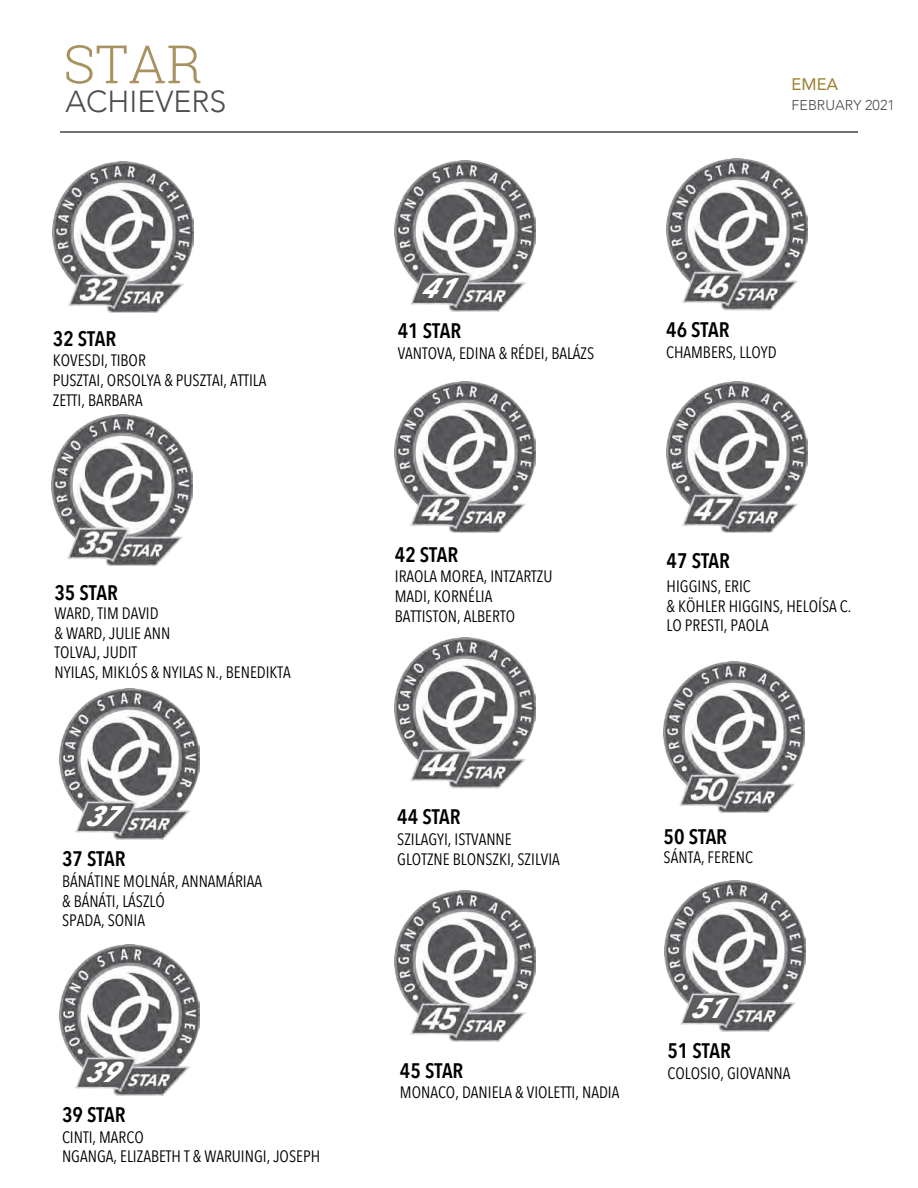
<style>
.page{position:relative;width:918px;height:1188px;background:#fff}
.page>*{position:absolute;margin:0;border:0;box-sizing:border-box;transform-origin:0 0}
.t1{font:300 52.95px "Roboto Slab";color:#a79260}
.t2{font:300 30.3px "Avenir";color:#4f4e4e}
.t3{font:italic 700 28.35px "Avenir Next Condensed";color:#fff;scale:1.11 1}
.t4{font:600 21px "Avenir Next Condensed";letter-spacing:-.005em;color:#000}
.t5{font:16.65px "Avenir";color:#9d7e2e}
.t6{font:16.5px/19.8px "Avenir Next Condensed";color:#000}
.t7{font:300 14.25px "Avenir";color:#4e4d4d}
</style>
<div class="page">
<hr style="left:61px;top:131px;width:797px;height:2px;background:#727272">
<img style="left:53px;top:162px;width:141px;height:151px">
<img style="left:51px;top:415px;width:141px;height:151px">
<img style="left:59px;top:688px;width:141px;height:151px">
<svg style="left:79px;top:804px;width:53px;height:25px"></svg>
<img style="left:665px;top:880px;width:140px;height:151px">
<svg style="left:685px;top:996px;width:52px;height:25px"></svg>
<img style="left:395px;top:160px;width:141px;height:151px">
<svg style="left:415px;top:276px;width:53px;height:25px"></svg>
<img style="left:59px;top:944px;width:141px;height:151px">
<svg style="left:79px;top:1060px;width:53px;height:25px"></svg>
<img style="left:395px;top:382px;width:141px;height:151px">
<img style="left:664px;top:661px;width:140px;height:152px">
<img style="left:395px;top:637px;width:141px;height:151px">
<img style="left:395px;top:890px;width:141px;height:151px">
<img style="left:667px;top:159px;width:140px;height:151px">
<img style="left:667px;top:382px;width:140px;height:151px">
<h1 class="t1" style="left:64px;top:28px;width:140px">STAR</h1>
<h2 class="t2" style="left:65px;top:83px;width:162px">ACHIEVERS</h2>
<p class="t4" style="left:53px;top:320px;width:65px">32 STAR</p>
<p class="t6" style="left:53px;top:350px;width:215px">KOVESDI, TIBOR<br>PUSZTAI, ORSOLYA &amp; PUSZTAI, ATTILA<br>ZETTI, BARBARA</p>
<p class="t4" style="left:54px;top:574px;width:65px">35 STAR</p>
<p class="t6" style="left:54px;top:602px;width:238px">WARD, TIM DAVID<br>&amp; WARD, JULIE ANN<br>TOLVAJ, JUDIT<br>NYILAS, MIKLÓS &amp; NYILAS N., BENEDIKTA</p>
<h3 class="t3" style="left:85px;top:799px;width:43px">37</h3>
<p class="t4" style="left:62px;top:841px;width:65px">37 STAR</p>
<p class="t6" style="left:62px;top:870px;width:201px">BÁNÁTINE MOLNÁR, ANNAMÁRIAA &amp; BÁNÁTI, LÁSZLÓ<br>SPADA, SONIA</p>
<h3 class="t3" style="left:85px;top:1055px;width:43px">39</h3>
<p class="t4" style="left:62px;top:1097px;width:65px">39 STAR</p>
<p class="t6" style="left:62px;top:1126px;width:260px">CINTI, MARCO<br>NGANGA, ELIZABETH T &amp; WARUINGI, JOSEPH</p>
<h3 class="t3" style="left:420px;top:270px;width:43px">41</h3>
<p class="t4" style="left:398px;top:313px;width:65px">41 STAR</p>
<p class="t6" style="left:398px;top:342px;width:198px">VANTOVA, EDINA &amp; RÉDEI, BALÁZS</p>
<p class="t5" style="left:792px;top:71px;width:48px">EMEA</p>
<p class="t7" style="left:792px;top:97px;width:105px">FEBRUARY 2021</p>
<p class="t4" style="left:666px;top:312px;width:65px">46 STAR</p>
<p class="t6" style="left:666px;top:341px;width:112px">CHAMBERS, LLOYD</p>
<p class="t4" style="left:395px;top:536px;width:65px">42 STAR</p>
<p class="t6" style="left:395px;top:566px;width:159px">IRAOLA MOREA, INTZARTZU<br>MADI, KORNÉLIA<br>BATTISTON, ALBERTO</p>
<p class="t4" style="left:667px;top:542px;width:65px">47 STAR</p>
<p class="t6" style="left:667px;top:575px;width:186px">HIGGINS, ERIC<br>&amp; KÖHLER HIGGINS, HELOÍSA C.<br>LO PRESTI, PAOLA</p>
<p class="t4" style="left:397px;top:799px;width:65px">44 STAR</p>
<p class="t6" style="left:397px;top:828px;width:164px">SZILAGYI, ISTVANNE<br>GLOTZNE BLONSZKI, SZILVIA</p>
<p class="t4" style="left:664px;top:819px;width:65px">50 STAR</p>
<p class="t6" style="left:664px;top:847px;width:91px">SÁNTA, FERENC</p>
<p class="t4" style="left:400px;top:1052px;width:65px">45 STAR</p>
<p class="t6" style="left:400px;top:1082px;width:221px">MONACO, DANIELA &amp; VIOLETTI, NADIA</p>
<h3 class="t3" style="left:690px;top:991px;width:43px">51</h3>
<p class="t4" style="left:667px;top:1033px;width:65px">51 STAR</p>
<p class="t6" style="left:668px;top:1063px;width:125px">COLOSIO, GIOVANNA</p>
</div>
